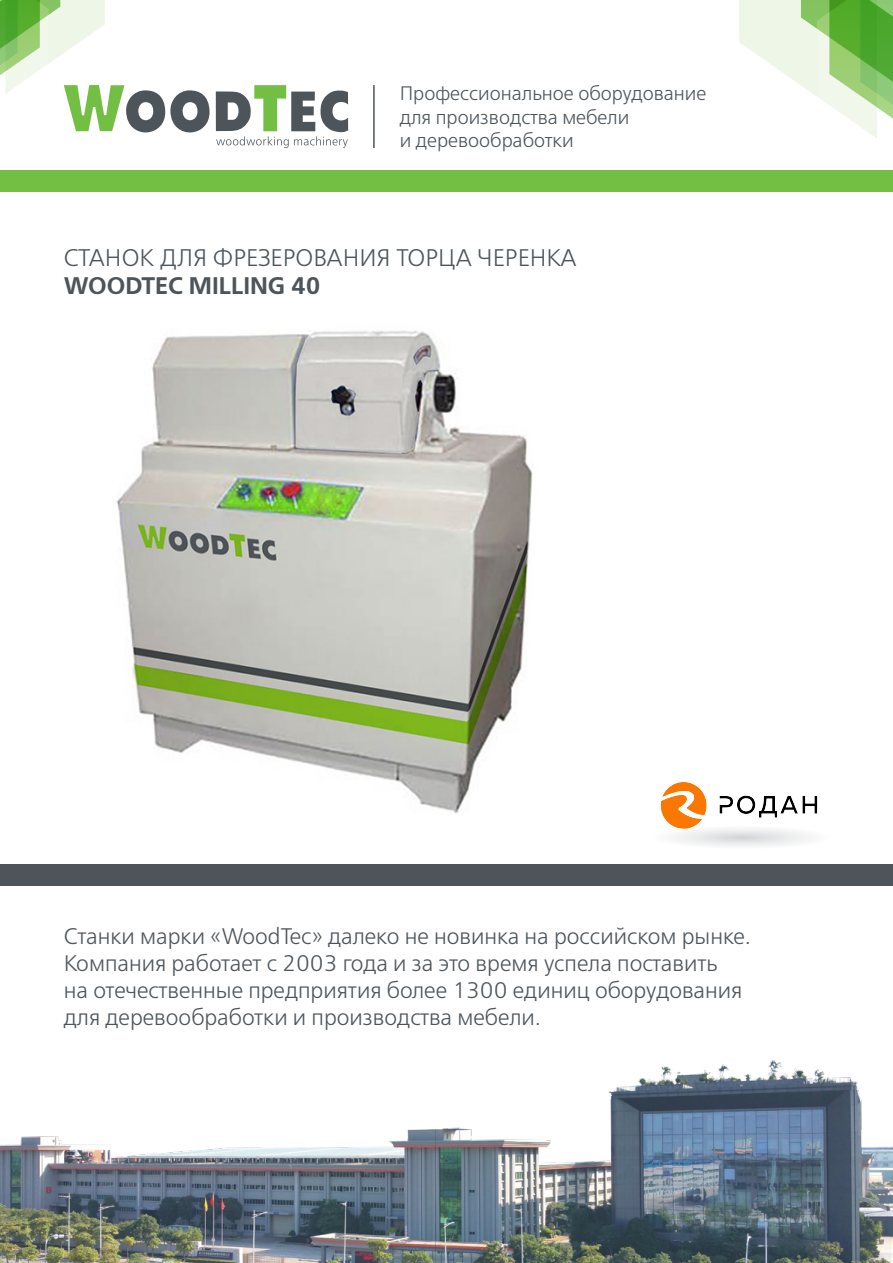
<style>
.page{position:relative;width:893px;height:1263px;background:#fff}
.page>*{position:absolute;margin:0;border:0;box-sizing:border-box;transform-origin:0 0}
.t1{font:24px "Free Set Light C";color:#4d555b}
.t2{font:24px "Free Set Demi C";color:#4d555b}
.t3{font:22.5px/27px "Free Set Light C";color:#4d555b}
.t4{font:19.5px/23.4px "Free Set Light C";color:#4d555b}
</style>
<div class="page">
<svg style="left:739px;top:0;width:154px;height:138px"></svg>
<svg style="left:0;top:0;width:348px;height:148px"></svg>
<div style="left:0;top:170px;width:893px;height:21px;background:#72bf44"></div>
<div style="left:0;top:864px;width:893px;height:21px;background:#4d555b"></div>
<hr style="left:373px;top:85px;width:2px;height:63px;background:#4d555b">
<img style="left:0;top:1060px;width:893px;height:203px">
<svg style="left:675px;top:831px;width:134px;height:15px"></svg>
<img style="left:116px;top:330px;width:417px;height:484px">
<img style="left:660px;top:782px;width:158px;height:49px">
<p class="t4" style="left:400px;top:83px;width:308px">Профессиональное оборудование для производства мебели<br>и деревообработки</p>
<p class="t1" style="left:64px;top:245px;width:514px">СТАНОК ДЛЯ ФРЕЗЕРОВАНИЯ ТОРЦА ЧЕРЕНКА</p>
<p class="t2" style="left:64px;top:272px;width:258px">WOODTEC MILLING 40</p>
<p class="t3" style="left:64px;top:924px;width:689px">Станки марки «WoodTec» далеко не новинка на российском рынке.<br>Компания работает с 2003 года и за это время успела поставить<br>на отечественные предприятия более 1300 единиц оборудования для деревообработки и производства мебели.</p>
</div>
